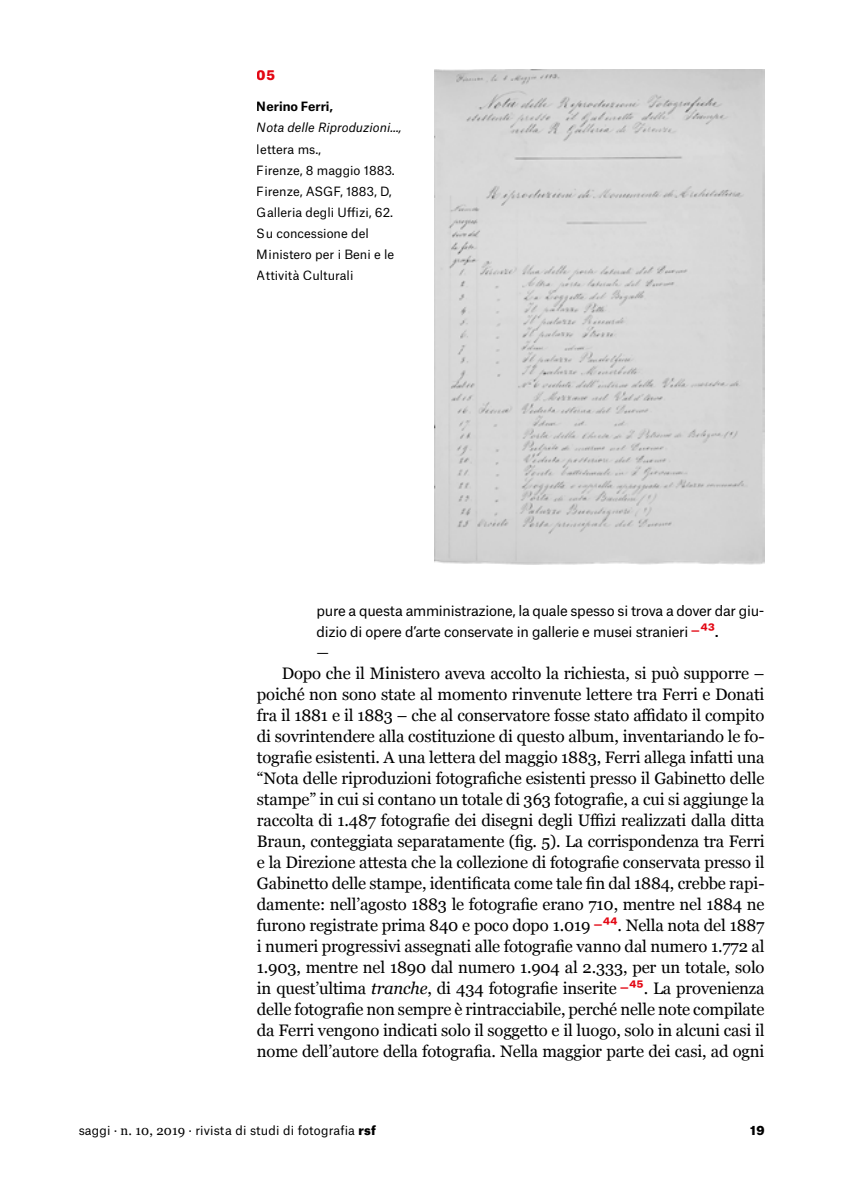
<style>
.page{position:relative;width:844px;height:1191px;background:#fff}
.page>*{position:absolute;margin:0;border:0;box-sizing:border-box;transform-origin:0 0}
.Testo_paragrafo_inde{font:16.62px/21px "Georgia";letter-spacing:-.01em;color:#000;text-align:justify}
.Citazione_rientrata{font:14px/21px "Atlas Grotesk";letter-spacing:-.02em;color:#000}
.t1{font:900 13.12px "Atlas Grotesk";color:#e30612}
.t2{font:12.25px/21px "Atlas Grotesk";color:#000}
.t3{font:italic 12.25px "Atlas Grotesk";color:#000}
.t4{font:700 12.25px "Atlas Grotesk";color:#000}
.t5{font:900 12.25px "Atlas Grotesk";color:#000}
.s1{font-size:16.62px;color:#e30612}
.s2{font-weight:700;font-size:16.62px;color:#e30612}
.s3{font-size:16.62px}
.s4{font-family:"Atlas Grotesk";color:#e30612}
.s5{font-family:"Atlas Grotesk";font-weight:700;color:#e30612}
.s6{font-style:italic}
.s7{font-family:"Georgia";font-size:13.12px}
.s8{font-weight:900}
</style>
<div class="page">
<img style="left:434px;top:69px;width:330px;height:495px">
<p class="t1" style="left:257px;top:64px;width:20px">05</p>
<p class="t4" style="left:257px;top:97px;width:78px">Nerino Ferri,</p>
<p class="t3" style="left:257px;top:118px;width:146px">Nota delle Riproduzioni…,</p>
<p class="t2" style="left:257px;top:137px;width:139px">lettera ms.,<br>Firenze, 8 maggio 1883.<br>Firenze, ASGF, 1883, D,<br>Galleria degli Uffizi, 62.<br>Su concessione del<br>Ministero per i Beni e le<br>Attività Culturali</p>
<p class="Citazione_rientrata" style="left:316px;top:598px;width:449px">pure a questa amministrazione, la quale spesso si trova a dover dar giu&shy;dizio di opere d’arte conservate in gallerie e musei stranieri <span class="s1">−</span><span class="s2">43</span><span class="s3">.</span></p>
<p class="Citazione_rientrata" style="left:316px;top:640px;width:14px">—</p>
<p class="Testo_paragrafo_inde" style="left:257px;top:662px;width:509px;text-indent:25px">Dopo che il Ministero aveva accolto la richiesta, si può supporre – poiché non sono state al momento rinvenute lettere tra Ferri e Donati fra il 1881 e il 1883 – che al conservatore fosse stato affidato il compito di sovrintendere alla costituzione di questo album, inventariando le fo&shy;tografie esistenti. A una lettera del maggio 1883, Ferri allega infatti una “Nota delle riproduzioni fotografiche esistenti presso il Gabinetto delle stampe” in cui si contano un totale di 363 fotografie, a cui si aggiunge la raccolta di 1.487 fotografie dei disegni degli Uffizi realizzati dalla ditta Braun, conteggiata separatamente (fig. 5). La corrispondenza tra Ferri e la Direzione attesta che la collezione di fotografie conservata presso il Gabinetto delle stampe, identificata come tale fin dal 1884, crebbe rapi&shy;damente: nell’agosto 1883 le fotografie erano 710, mentre nel 1884 ne furono registrate prima 840 e poco dopo 1.019 <span class="s4">−</span><span class="s5">44</span>. Nella nota del 1887 i numeri progressivi assegnati alle fotografie vanno dal numero 1.772 al 1.903, mentre nel 1890 dal numero 1.904 al 2.333, per un totale, solo in quest’ultima <span class="s6">tranche</span>, di 434 fotografie inserite <span class="s4">−</span><span class="s5">45</span>. La provenienza delle fotografie non sempre è rintracciabile, perché nelle note compilate da Ferri vengono indicati solo il soggetto e il luogo, solo in alcuni casi il nome dell’autore della fotografia. Nella maggior parte dei casi, ad ogni</p>
<p class="t2" style="left:79px;top:1118px;width:298px">saggi · <span class="s7">n. 10, 2019</span> · rivista di studi di fotografia <span class="s8">rsf</span></p>
<p class="t5" style="left:750px;top:1120px;width:16px">19</p>
</div>
